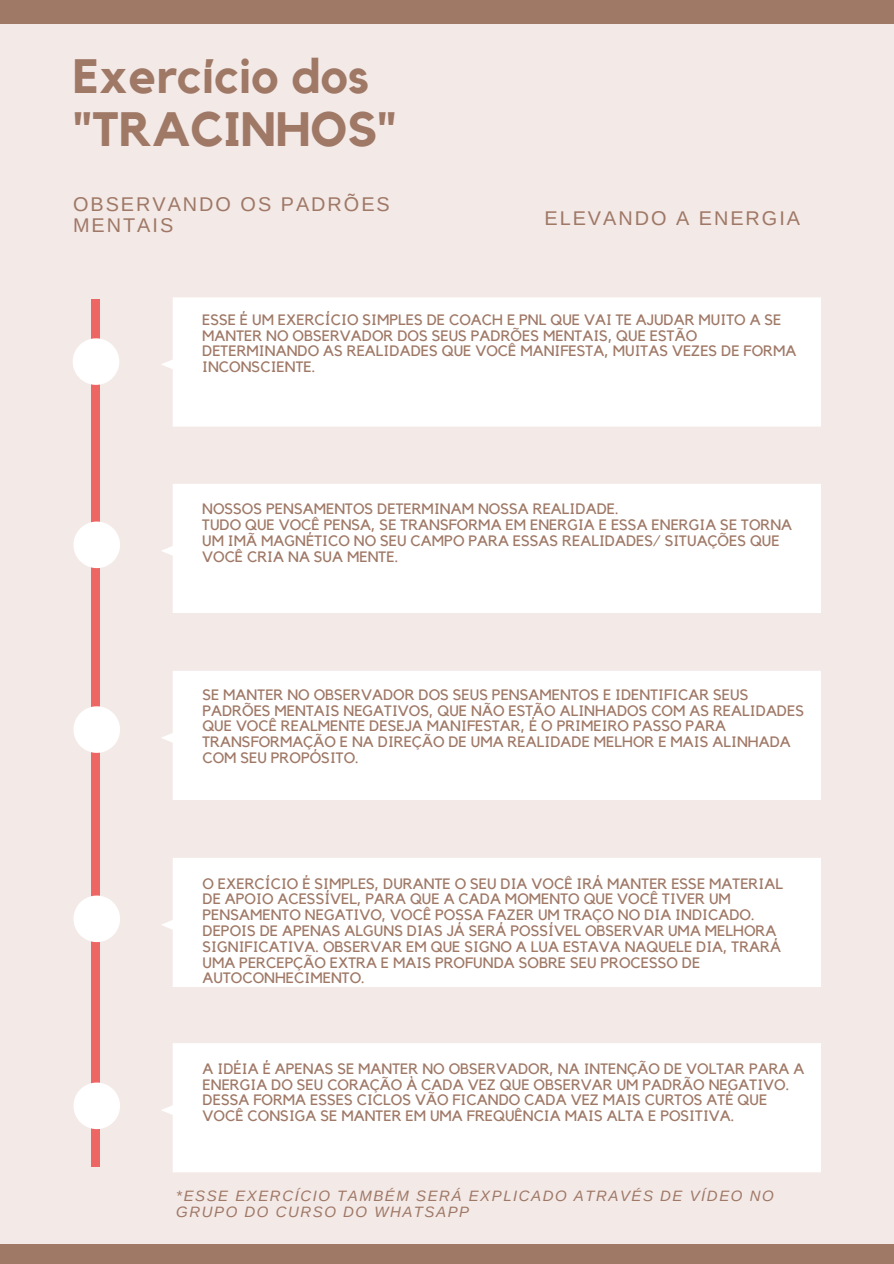
<style>
.page{position:relative;width:894px;height:1264px;background:#fff}
.page>*{position:absolute;margin:0;border:0;box-sizing:border-box;transform-origin:0 0}
.t1{font:700 48px/52.9px "Kollektif";color:#9f7866}
.t2{font:19.8px/21.5px "Arimo";letter-spacing:.1em;color:#9f7866}
.t3{font:15px/15.8px "Kollektif";color:#9f7866}
.t4{font:italic 15px/15.8px "Arimo";letter-spacing:.1em;color:#9f7866}
</style>
<div class="page">
<div style="left:0;top:0;width:893px;height:1263px;background:#f3e9e7"></div>
<div style="left:161px;top:297px;width:659px;height:129px;background:#fff"></div>
<div style="left:161px;top:484px;width:659px;height:129px;background:#fff"></div>
<div style="left:161px;top:671px;width:659px;height:129px;background:#fff"></div>
<div style="left:161px;top:858px;width:659px;height:129px;background:#fff"></div>
<div style="left:162px;top:1043px;width:658px;height:129px;background:#fff"></div>
<div style="left:92px;top:299px;width:7px;height:867px;background:#ee6664"></div>
<svg style="left:73px;top:521px;width:47px;height:47px"></svg>
<svg style="left:73px;top:706px;width:47px;height:46px"></svg>
<svg style="left:73px;top:895px;width:47px;height:47px"></svg>
<svg style="left:73px;top:1082px;width:47px;height:47px"></svg>
<svg style="left:73px;top:338px;width:46px;height:47px"></svg>
<div style="left:0;top:1244px;width:893px;height:19px;background:#9f7866"></div>
<div style="left:0;top:0;width:893px;height:24px;background:#9f7866"></div>
<h1 class="t1" style="left:73px;top:51px;width:325px">Exercício dos "TRACINHOS"</h1>
<h2 class="t2" style="left:73px;top:193px;width:318px">OBSERVANDO OS PADRÕES<br>MENTAIS</h2>
<h2 class="t2" style="left:544px;top:207px;width:257px">ELEVANDO A ENERGIA</h2>
<p class="t3" style="left:202px;top:312px;width:595px">ESSE É UM EXERCÍCIO SIMPLES DE COACH E PNL QUE VAI TE AJUDAR MUITO A SE MANTER NO OBSERVADOR DOS SEUS PADRÕES MENTAIS, QUE ESTÃO DETERMINANDO AS REALIDADES QUE VOCÊ MANIFESTA, MUITAS VEZES DE FORMA INCONSCIENTE.</p>
<p class="t3" style="left:202px;top:502px;width:591px">NOSSOS PENSAMENTOS DETERMINAM NOSSA REALIDADE.<br>TUDO QUE VOCÊ PENSA, SE TRANSFORMA EM ENERGIA E ESSA ENERGIA SE TORNA UM IMÃ MAGNÉTICO NO SEU CAMPO PARA ESSAS REALIDADES/ SITUAÇÕES QUE VOCÊ CRIA NA SUA MENTE.</p>
<p class="t3" style="left:202px;top:687px;width:603px">SE MANTER NO OBSERVADOR DOS SEUS PENSAMENTOS E IDENTIFICAR SEUS PADRÕES MENTAIS NEGATIVOS, QUE NÃO ESTÃO ALINHADOS COM AS REALIDADES QUE VOCÊ REALMENTE DESEJA MANIFESTAR, É O PRIMEIRO PASSO PARA TRANSFORMAÇÃO E NA DIREÇÃO DE UMA REALIDADE MELHOR E MAIS ALINHADA COM SEU PROPÓSITO.</p>
<p class="t3" style="left:202px;top:876px;width:582px">O EXERCÍCIO É SIMPLES, DURANTE O SEU DIA VOCÊ IRÁ MANTER ESSE MATERIAL DE APOIO ACESSÍVEL, PARA QUE A CADA MOMENTO QUE VOCÊ TIVER UM PENSAMENTO NEGATIVO, VOCÊ POSSA FAZER UM TRAÇO NO DIA INDICADO.<br>DEPOIS DE APENAS ALGUNS DIAS JÁ SERÁ POSSÍVEL OBSERVAR UMA MELHORA SIGNIFICATIVA. OBSERVAR EM QUE SIGNO A LUA ESTAVA NAQUELE DIA, TRARÁ UMA PERCEPÇÃO EXTRA E MAIS PROFUNDA SOBRE SEU PROCESSO DE AUTOCONHECIMENTO.</p>
<p class="t3" style="left:202px;top:1061px;width:603px">A IDÉIA É APENAS SE MANTER NO OBSERVADOR, NA INTENÇÃO DE VOLTAR PARA A ENERGIA DO SEU CORAÇÃO À CADA VEZ QUE OBSERVAR UM PADRÃO NEGATIVO.<br>DESSA FORMA ESSES CICLOS VÃO FICANDO CADA VEZ MAIS CURTOS ATÉ QUE VOCÊ CONSIGA SE MANTER EM UMA FREQUÊNCIA MAIS ALTA E POSITIVA.</p>
<p class="t4" style="left:176px;top:1187px;width:598px">*ESSE EXERCÍCIO TAMBÉM SERÁ EXPLICADO ATRAVÉS DE VÍDEO NO<br>GRUPO DO CURSO DO WHATSAPP</p>
</div>
